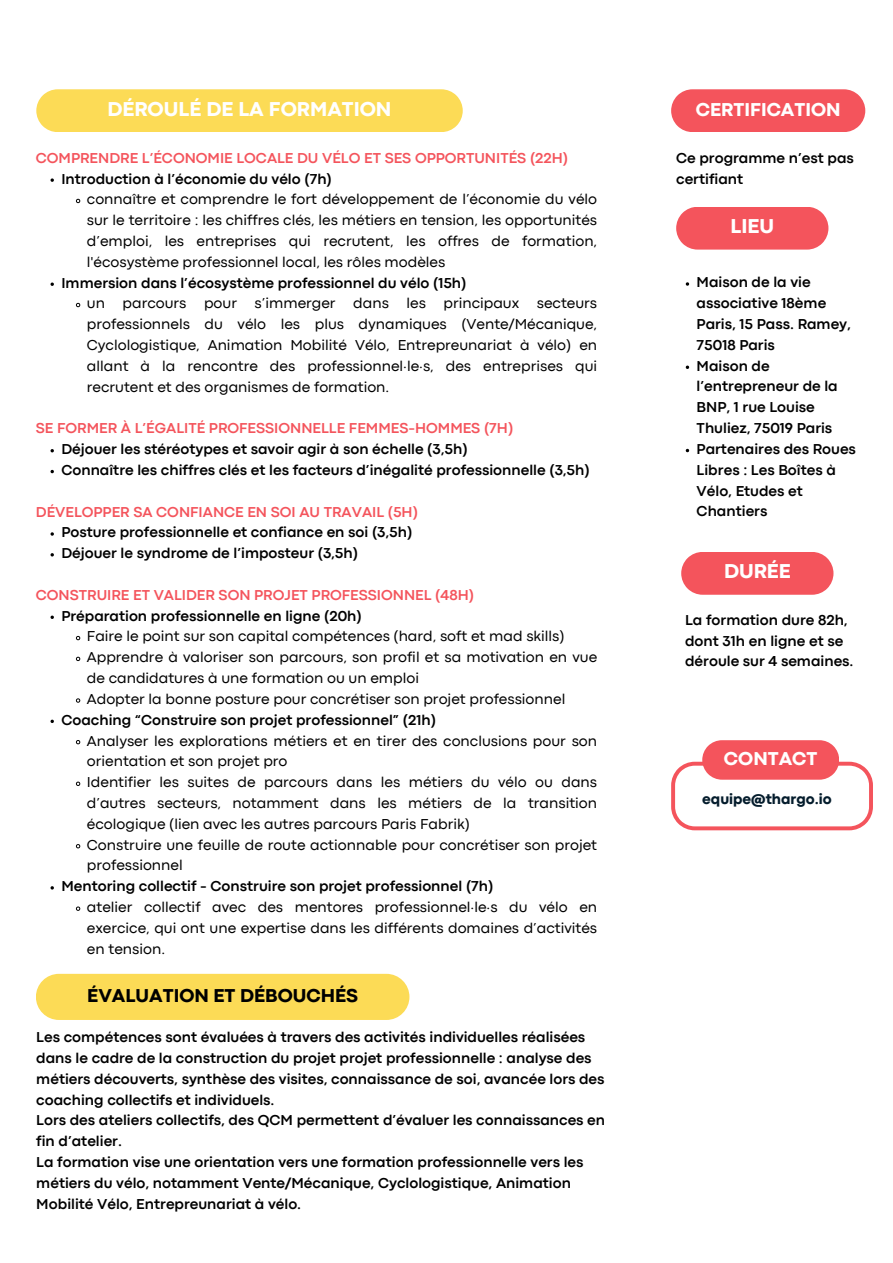
<style>
.page{position:relative;width:893px;height:1263px;background:#fff}
.page>*{position:absolute;margin:0;border:0;box-sizing:border-box;transform-origin:0 0}
.t1{font:800 20.92px "Codec Pro";color:#fff}
.t2{font:800 19.42px "Codec Pro";color:#000}
.t3{font:800 19.42px "Codec Pro";color:#fff}
.t4{font:700 15px/20.9px "Codec Pro";color:#000}
.t5{font:15px/20.9px "Codec Pro";color:#000;text-align:justify}
.t6{font:700 15px "Codec Pro";color:#f4545c}
.t7{font:800 15px "Codec Pro";color:#041c2c}
</style>
<div class="page">
<svg style="left:671px;top:89px;width:194px;height:43px;background:#f45d64"></svg>
<div style="left:36px;top:974px;width:373px;height:46px;background:#fcdb56;border-radius:23px"></div>
<div style="left:36px;top:89px;width:427px;height:43px;background:#fcdb56"></div>
<svg style="left:676px;top:207px;width:152px;height:43px;background:#f45f66"></svg>
<svg style="left:671px;top:740px;width:202px;height:90px"></svg>
<svg style="left:681px;top:552px;width:152px;height:43px;background:#f45f66"></svg>
<svg style="left:686px;top:282px;width:3px;height:4px"></svg>
<svg style="left:51px;top:178px;width:3px;height:4px"></svg>
<svg style="left:76px;top:199px;width:4px;height:4px"></svg>
<svg style="left:51px;top:282px;width:3px;height:4px"></svg>
<svg style="left:76px;top:303px;width:4px;height:4px"></svg>
<svg style="left:51px;top:532px;width:3px;height:4px"></svg>
<svg style="left:51px;top:615px;width:3px;height:4px"></svg>
<svg style="left:76px;top:636px;width:4px;height:4px"></svg>
<svg style="left:76px;top:656px;width:4px;height:5px"></svg>
<svg style="left:76px;top:698px;width:4px;height:5px"></svg>
<svg style="left:76px;top:740px;width:4px;height:4px"></svg>
<svg style="left:76px;top:781px;width:4px;height:5px"></svg>
<svg style="left:76px;top:844px;width:4px;height:4px"></svg>
<svg style="left:76px;top:906px;width:4px;height:5px"></svg>
<h1 class="t1" style="left:107px;top:101px;width:285px">DÉROULÉ DE LA FORMATION</h1>
<p class="t6" style="left:36px;top:152px;width:534px">COMPRENDRE L’ÉCONOMIE LOCALE DU VÉLO ET SES OPPORTUNITÉS (22H)</p>
<p class="t4" style="left:61px;top:169px;width:272px">Introduction à l’économie du vélo (7h)</p>
<p class="t5" style="left:87px;top:190px;width:512px">connaître et comprendre le fort développement de l’économie du vélo sur le territoire : les chiffres clés, les métiers en tension, les opportunités d’emploi, les entreprises qui recrutent, les offres de formation, l'écosystème professionnel local, les rôles modèles</p>
<p class="t4" style="left:61px;top:273px;width:407px">Immersion dans l’écosystème professionnel du vélo (15h)</p>
<p class="t5" style="left:87px;top:294px;width:512px">un parcours pour s’immerger dans les principaux secteurs professionnels du vélo les plus dynamiques (Vente/Mécanique, Cyclologistique, Animation Mobilité Vélo, Entrepreunariat à vélo) en allant à la rencontre des professionnel·le·s, des entreprises qui recrutent et des organismes de formation.</p>
<p class="t6" style="left:36px;top:423px;width:479px">SE FORMER À L’ÉGALITÉ PROFESSIONNELLE FEMMES-HOMMES (7H)</p>
<p class="t4" style="left:61px;top:440px;width:530px">Déjouer les stéréotypes et savoir agir à son échelle (3,5h)<br>Connaître les chiffres clés et les facteurs d’inégalité professionnelle (3,5h)</p>
<p class="t6" style="left:36px;top:506px;width:383px">DÉVELOPPER SA CONFIANCE EN SOI AU TRAVAIL (5H)</p>
<p class="t4" style="left:61px;top:523px;width:352px">Posture professionnelle et confiance en soi (3,5h)<br>Déjouer le syndrome de l’imposteur (3,5h)</p>
<p class="t6" style="left:36px;top:589px;width:439px">CONSTRUIRE ET VALIDER SON PROJET PROFESSIONNEL (48H)</p>
<p class="t4" style="left:61px;top:606px;width:302px">Préparation professionnelle en ligne (20h)</p>
<p class="t5" style="left:87px;top:627px;width:512px;text-align:left">Faire le point sur son capital compétences (hard, soft et mad skills)<br>Apprendre à valoriser son parcours, son profil et sa motivation en vue de candidatures à une formation ou un emploi<br>Adopter la bonne posture pour concrétiser son projet professionnel</p>
<p class="t4" style="left:61px;top:710px;width:376px">Coaching “Construire son projet professionnel” (21h)</p>
<p class="t5" style="left:87px;top:731px;width:512px;text-align:left">Analyser les explorations métiers et en tirer des conclusions pour son orientation et son projet pro<br>Identifier les suites de parcours dans les métiers du vélo ou dans d’autres secteurs, notamment dans les métiers de la transition écologique (lien avec les autres parcours Paris Fabrik)<br>Construire une feuille de route actionnable pour concrétiser son projet professionnel</p>
<p class="t4" style="left:61px;top:877px;width:433px">Mentoring collectif - Construire son projet professionnel (7h)</p>
<p class="t5" style="left:87px;top:898px;width:512px">atelier collectif avec des mentores professionnel·le·s du vélo en exercice, qui ont une expertise dans les différents domaines d’activités en tension.</p>
<p class="t2" style="left:87px;top:988px;width:272px">ÉVALUATION ET DÉBOUCHÉS</p>
<p class="t4" style="left:36px;top:1028px;width:570px">Les compétences sont évaluées à travers des activités individuelles réalisées dans le cadre de la construction du projet projet professionnelle : analyse des métiers découverts, synthèse des visites, connaissance de soi, avancée lors des coaching collectifs et individuels.<br>Lors des ateliers collectifs, des QCM permettent d’évaluer les connaissances en fin d’atelier.<br>La formation vise une orientation vers une formation professionnelle vers les métiers du vélo, notamment Vente/Mécanique, Cyclologistique, Animation Mobilité Vélo, Entrepreunariat à vélo.</p>
<p class="t3" style="left:696px;top:102px;width:146px">CERTIFICATION</p>
<p class="t4" style="left:676px;top:148px;width:179px">Ce programme n’est pas certifiant</p>
<h1 class="t1" style="left:730px;top:219px;width:45px">LIEU</h1>
<p class="t4" style="left:696px;top:273px;width:161px">Maison de la vie associative 18ème<br>Paris, 15 Pass. Ramey,<br>75018 Paris<br>Maison de l’entrepreneur de la<br>BNP, 1 rue Louise<br>Thuliez, 75019 Paris<br>Partenaires des Roues<br>Libres : Les Boîtes à<br>Vélo, Etudes et<br>Chantiers</p>
<h1 class="t1" style="left:724px;top:564px;width:68px">DURÉE</h1>
<p class="t4" style="left:685px;top:610px;width:170px">La formation dure 82h, dont 31h en ligne et se déroule sur 4 semaines.</p>
<p class="t3" style="left:724px;top:752px;width:95px">CONTACT</p>
<p class="t7" style="left:702px;top:794px;width:131px">equipe@thargo.io</p>
</div>
